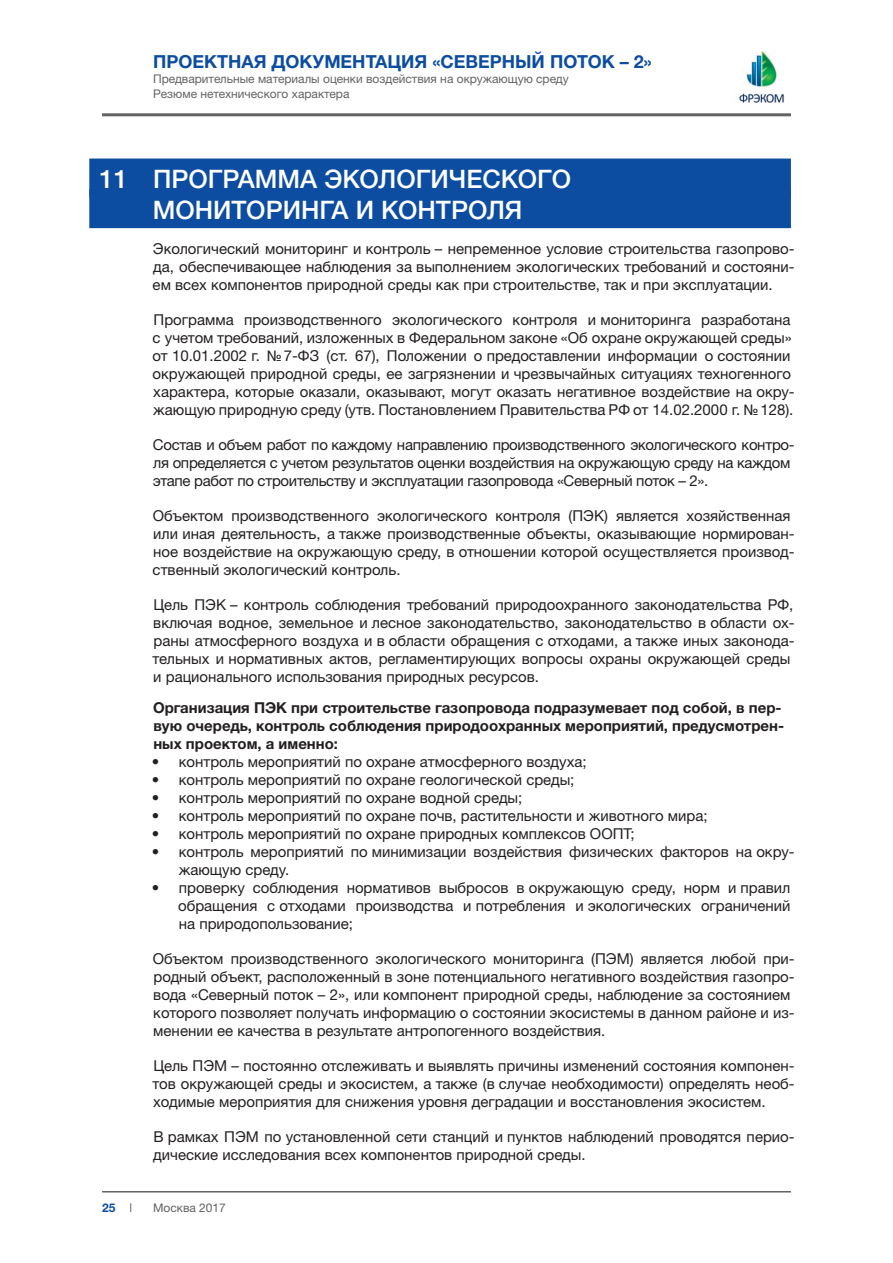
<style>
.page{position:relative;width:893px;height:1263px;background:#fff}
.page>*{position:absolute;margin:0;border:0;box-sizing:border-box;transform-origin:0 0}
.t1{font:500 25.5px/30.6px "Helvetica Neue LTCYR";color:#fff;text-align:center}
.t2{font:700 18px "Helvetica Neue LTCYR";color:#0d4da1}
.t3{font:15px/18px "Helvetica Neue LTCYR";color:#231f20}
.t4{font:15px/18px "Helvetica Neue LTCYR";letter-spacing:-.02em;color:#231f20}
.t5{font:700 15px/18px "Helvetica Neue LTCYR";color:#231f20}
.t6{font:12px/14.4px "Helvetica Neue LTCYR";color:#636366}
.t7{font:700 12px "Helvetica Neue LTCYR";color:#0d4da1}
</style>
<div class="page">
<img style="left:737px;top:51px;width:48px;height:51px">
<div style="left:89px;top:159px;width:702px;height:39px;background:#0d4da1"></div>
<div style="left:89px;top:189px;width:702px;height:39px;background:#0d4da1"></div>
<hr style="left:102px;top:113px;width:689px;height:3px;background:#636366">
<hr style="left:102px;top:1191px;width:689px;height:1px;background:#636366">
<p class="t2" style="left:153px;top:51px;width:500px">ПРОЕКТНАЯ ДОКУМЕНТАЦИЯ «СЕВЕРНЫЙ ПОТОК – 2»</p>
<p class="t6" style="left:153px;top:72px;width:417px">Предварительные материалы оценки воздействия на окружающую среду<br>Резюме нетехнического характера</p>
<h1 class="t1" style="left:100px;top:164px;width:473px">11 ПРОГРАММА ЭКОЛОГИЧЕСКОГО<br>МОНИТОРИНГА И КОНТРОЛЯ</h1>
<p class="t3" style="left:153px;top:239px;width:644px;text-align:justify">Экологический мониторинг и контроль – непременное условие строительства газопрово&shy;да, обеспечивающее наблюдения за выполнением экологических требований и состояни&shy;ем всех компонентов природной среды как при строительстве, так и при эксплуатации.</p>
<p class="t3" style="left:153px;top:310px;width:644px">Программа производственного экологического контроля и мониторинга разработана с учетом требований, изложенных в Федеральном законе «Об охране окружающей среды» от 10.01.2002 г. №7‑ФЗ (ст. 67), Положении о предоставлении информации о состоянии окружающей природной среды, ее загрязнении и чрезвычайных ситуациях техногенного характера, которые оказали, оказывают, могут оказать негативное воздействие на окру&shy;жающую природную среду (утв. Постановлением Правительства РФ от 14.02.2000 г. №128).</p>
<p class="t4" style="left:153px;top:435px;width:643px">Состав и объем работ по каждому направлению производственного экологического контро&shy;ля определяется с учетом результатов оценки воздействия на окружающую среду на каждом этапе работ по строительству и эксплуатации газопровода «Северный поток – 2».</p>
<p class="t3" style="left:153px;top:506px;width:644px">Объектом производственного экологического контроля (ПЭК) является хозяйственная или иная деятельность, а также производственные объекты, оказывающие нормирован&shy;ное воздействие на окружающую среду, в отношении которой осуществляется производ&shy;ственный экологический контроль.</p>
<p class="t3" style="left:152px;top:595px;width:644px">Цель ПЭК – контроль соблюдения требований природоохранного законодательства РФ, включая водное, земельное и лесное законодательство, законодательство в области ох&shy;раны атмосферного воздуха и в области обращения с отходами, а также иных законода&shy;тельных и нормативных актов, регламентирующих вопросы охраны окружающей среды и рационального использования природных ресурсов.</p>
<p class="t5" style="left:153px;top:698px;width:633px">Организация ПЭК при строительстве газопровода подразумевает под собой, в пер&shy;вую очередь, контроль соблюдения природоохранных мероприятий, предусмотрен&shy;ных проектом, а именно:</p>
<p class="t3" style="left:152px;top:752px;width:436px">• контроль мероприятий по охране атмосферного воздуха;</p>
<p class="t3" style="left:152px;top:770px;width:424px">• контроль мероприятий по охране геологической среды;</p>
<p class="t3" style="left:152px;top:788px;width:372px">• контроль мероприятий по охране водной среды;</p>
<p class="t3" style="left:152px;top:806px;width:557px">• контроль мероприятий по охране почв, растительности и животного мира;</p>
<p class="t3" style="left:152px;top:824px;width:484px">• контроль мероприятий по охране природных комплексов ООПТ;</p>
<p class="t3" style="left:179px;top:842px;width:618px;text-indent:-27px">• контроль мероприятий по минимизации воздействия физических факторов на окру&shy;жающую среду.</p>
<p class="t3" style="left:178px;top:878px;width:614px;text-align:justify;text-indent:-26px">• проверку соблюдения нормативов выбросов в окружающую среду, норм и правил обращения с отходами производства и потребления и экологических ограничений на природопользование;</p>
<p class="t3" style="left:153px;top:949px;width:643px">Объектом производственного экологического мониторинга (ПЭМ) является любой при&shy;родный объект, расположенный в зоне потенциального негативного воздействия газопро&shy;вода «Северный поток – 2», или компонент природной среды, наблюдение за состоянием которого позволяет получать информацию о состоянии экосистемы в данном районе и из&shy;менении ее качества в результате антропогенного воздействия.</p>
<p class="t3" style="left:152px;top:1056px;width:644px;text-align:justify">Цель ПЭМ – постоянно отслеживать и выявлять причины изменений состояния компонен&shy;тов окружающей среды и экосистем, а также (в случае необходимости) определять необ&shy;ходимые мероприятия для снижения уровня деградации и восстановления экосистем.</p>
<p class="t3" style="left:153px;top:1127px;width:643px">В рамках ПЭМ по установленной сети станций и пунктов наблюдений проводятся перио&shy;дические исследования всех компонентов природной среды.</p>
<p class="t7" style="left:102px;top:1200px;width:15px">25</p>
<p class="t6" style="left:153px;top:1200px;width:74px">Москва 2017</p>
</div>
